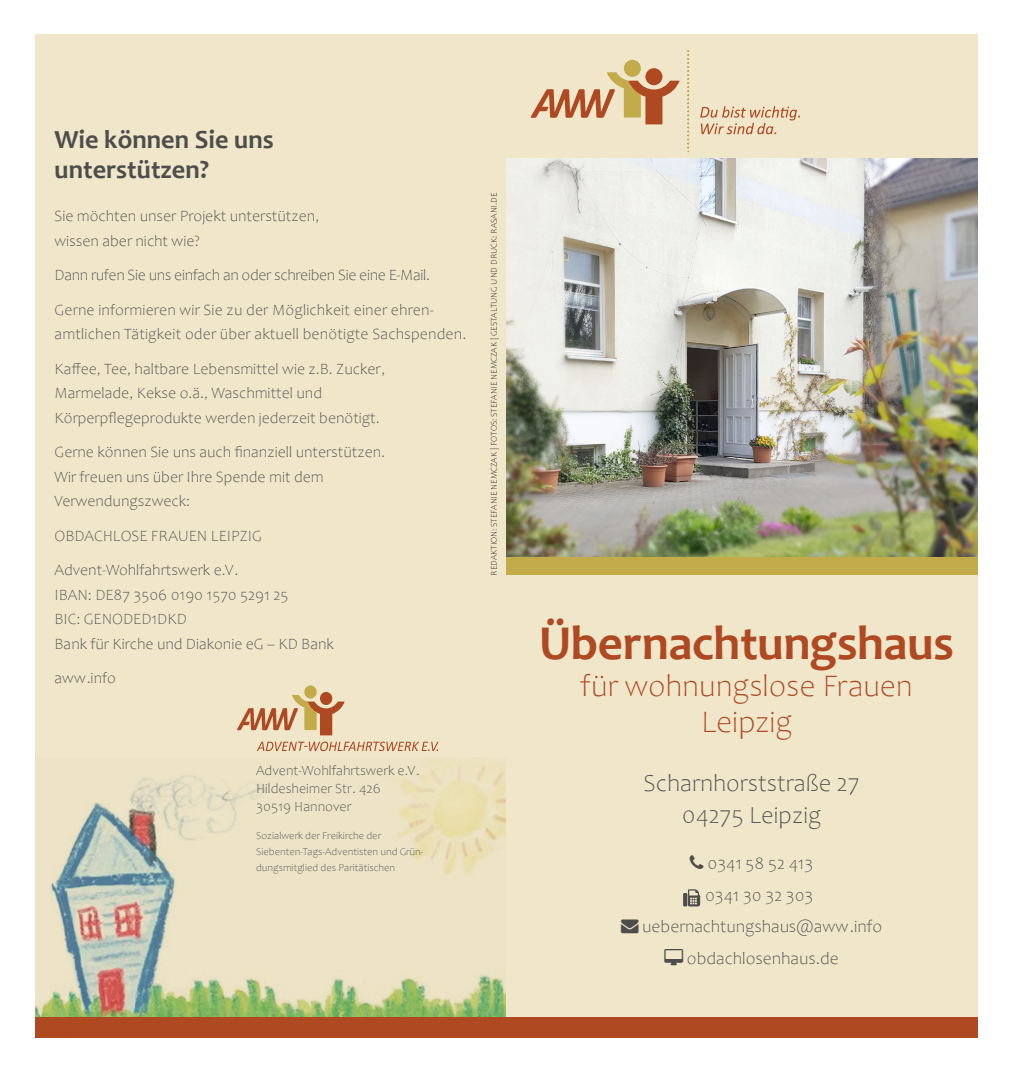
<style>
.page{position:relative;width:1012px;height:1072px;background:#fff}
.page>*{position:absolute;margin:0;border:0;box-sizing:border-box;transform-origin:0 0}
.t1{font:700 49px "Candara";letter-spacing:-.005em;color:#ae4921}
.t2{font:300 31.5px/36.8px "Candara";letter-spacing:-.005em;color:#ae4921;text-align:center}
.t3{font:700 26.25px/29.8px "Candara";color:#4d4d4c}
.t4{font:300 24.5px/31.5px "Candara";color:#4d4d4c;text-align:center}
.t5{font:300 17.5px/31.5px "Candara";color:#4d4d4c}
.t6{font:300 15.75px/24.5px "Candara";color:#4d4d4c}
.t7{font:300 14px/17.8px "Candara";color:#4d4d4c}
.t8{font:300 10.5px/15.8px "Candara";color:#4d4d4c}
.t9{font:300 8.75px "Candara";color:#131413}
</style>
<div class="page">
<div style="left:35px;top:34px;width:943px;height:1003px;background:#f0e6ca"></div>
<img style="left:35px;top:758px;width:470px;height:259px">
<svg style="left:257px;top:741px;width:182px;height:10px"></svg>
<svg style="left:237px;top:685px;width:108px;height:50px"></svg>
<svg style="left:683px;top:889px;width:17px;height:17px"></svg>
<img style="left:506px;top:159px;width:471px;height:398px">
<div style="left:506px;top:557px;width:471px;height:17px;background:#c3ab49"></div>
<div style="left:35px;top:1017px;width:943px;height:20px;background:#ae4921"></div>
<svg style="left:700px;top:106px;width:100px;height:28px"></svg>
<svg style="left:687px;top:50px;width:2px;height:101px"></svg>
<svg style="left:531px;top:60px;width:149px;height:64px"></svg>
<h3 class="t3" style="left:55px;top:125px;width:221px">Wie können Sie uns unterstützen?</h3>
<p class="t6" style="left:55px;top:204px;width:266px">Sie möchten unser Projekt unterstützen, wissen aber nicht wie?</p>
<p class="t6" style="left:55px;top:258px;width:381px;line-height:34.5px">Dann rufen Sie uns einfach an oder schreiben Sie eine E-Mail.<br>Gerne informieren wir Sie zu der Möglichkeit einer ehren-</p>
<p class="t6" style="left:55px;top:317px;width:413px;line-height:34.5px">amtlichen Tätigkeit oder über aktuell benötigte Sachspenden.<br>Kaffee, Tee, haltbare Lebensmittel wie z.B. Zucker,</p>
<p class="t6" style="left:55px;top:381px;width:327px">Marmelade, Kekse o.ä., Waschmittel und<br>Körperpflegeprodukte werden jederzeit benötigt.</p>
<p class="t6" style="left:55px;top:440px;width:332px">Gerne können Sie uns auch finanziell unterstützen.<br>Wir freuen uns über Ihre Spende mit dem<br>Verwendungszweck:</p>
<p class="t6" style="left:55px;top:518px;width:209px;line-height:34.5px">OBDACHLOSE FRAUEN LEIPZIG<br>Advent-Wohlfahrtswerk e.V.</p>
<p class="t6" style="left:55px;top:582px;width:281px">IBAN: DE87 3506 0190 1570 5291 25<br>BIC: GENODED1DKD<br>Bank für Kirche und Diakonie eG – KD Bank</p>
<p class="t6" style="left:55px;top:666px;width:63px">aww.info</p>
<p class="t9" style="left:489px;top:575px;width:384px;rotate:-90deg">REDAKTION: STEFANIE NEMCZAK | FOTOS: STEFANIE NEMCZAK | GESTALTUNG UND DRUCK: RASANI.DE</p>
<p class="t7" style="left:256px;top:761px;width:165px">Advent-Wohlfahrtswerk e.V.<br>Hildesheimer Str. 426<br>30519 Hannover</p>
<p class="t8" style="left:256px;top:828px;width:169px">Sozialwerk der Freikirche der<br>Siebenten-Tags-Adventisten und Grün&shy;dungsmitglied des Paritätischen</p>
<h1 class="t1" style="left:539px;top:613px;width:417px">Übernachtungshaus</h1>
<h2 class="t2" style="left:581px;top:667px;width:334px">für wohnungslose Frauen<br>Leipzig</h2>
<h3 class="t4" style="left:644px;top:768px;width:217px">Scharnhorststraße 27<br>04275 Leipzig</h3>
<p class="t5" style="left:705px;top:848px;width:110px">0341 58 52 413<br>0341 30 32 303</p>
<p class="t5" style="left:687px;top:911px;width:197px;text-indent:-66px">→ uebernachtungshaus@aww.info obdachlosenhaus.de</p>
</div>
